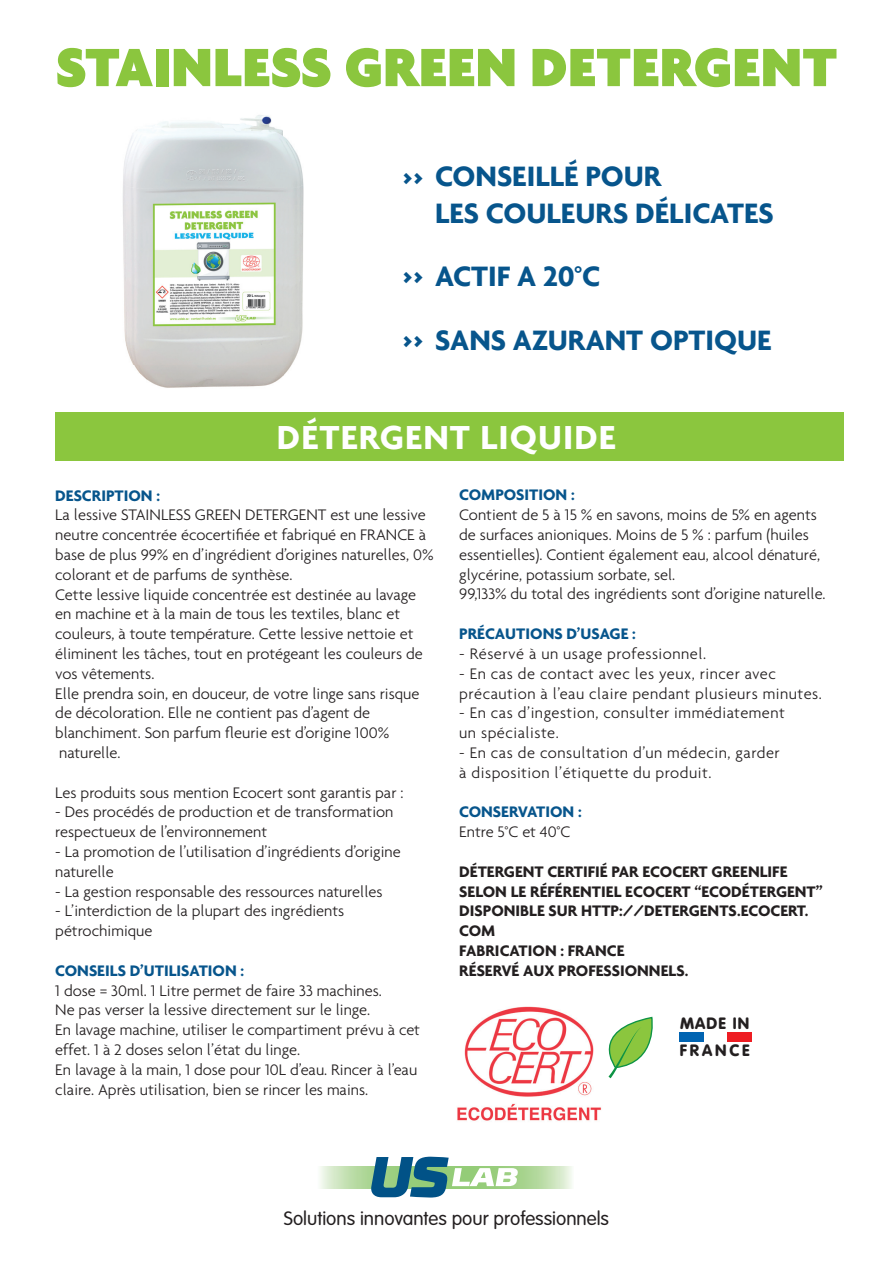
<style>
.page{position:relative;width:893px;height:1263px;background:#fff}
.page>*{position:absolute;margin:0;border:0;box-sizing:border-box;transform-origin:0 0}
.t1{font:900 58.35px "Agenda";color:#8bc63e}
.t2{font:700 36px "Agenda";letter-spacing:.03em;color:#fff}
.t3{font:700 30.3px/64.2px "Agenda";color:#07558c}
.t4{font:300 19.05px "VAG Rounded Std";color:#231f20}
.t5{font:300 16.5px/19.8px "Agenda";color:#231f20}
.t6{font:300 16.5px/19.8px "Agenda";letter-spacing:.03em;color:#231f20}
.t7{font:700 16.5px/19.8px "Agenda";color:#231f20}
.t8{font:700 16.5px "Agenda";color:#07558c}
.t9{font:900 16.2px/27.2px "VAG Rounded";letter-spacing:.18em;color:#231f20}
</style>
<div class="page">
<img style="left:123px;top:115px;width:181px;height:273px">
<div style="left:55px;top:412px;width:788px;height:49px;background:#8bc63e"></div>
<img style="left:457px;top:1006px;width:145px;height:115px">
<svg style="left:588px;top:1016px;width:65px;height:62px"></svg>
<svg style="left:320px;top:1166px;width:252px;height:22px;background:#c5e1b4"></svg>
<svg style="left:370px;top:1157px;width:148px;height:40px"></svg>
<div style="left:679px;top:1033px;width:25px;height:9px;background:#0164b2"></div>
<div style="left:727px;top:1033px;width:25px;height:9px;background:#ee1d23"></div>
<h1 class="t1" style="left:56px;top:31px;width:783px">STAINLESS GREEN DETERGENT</h1>
<h3 class="t3" style="left:402px;top:144px;width:261px">&gt;&gt; CONSEILLÉ POUR</h3>
<h3 class="t3" style="left:435px;top:180px;width:340px">LES COULEURS DÉLICATES</h3>
<h3 class="t3" style="left:402px;top:243px;width:371px">&gt;&gt; ACTIF A 20°C<br>&gt;&gt; SANS AZURANT OPTIQUE</h3>
<h2 class="t2" style="left:277px;top:415px;width:340px">DÉTERGENT LIQUIDE</h2>
<p class="t8" style="left:55px;top:485px;width:106px">DESCRIPTION :</p>
<p class="t5" style="left:55px;top:505px;width:380px">La lessive STAINLESS GREEN DETERGENT est une lessive neutre concentrée écocertifiée et fabriqué en FRANCE à base de plus 99% en d’ingrédient d’origines naturelles, 0% colorant et de parfums de synthèse.<br>Cette lessive liquide concentrée est destinée au lavage en machine et à la main de tous les textiles, blanc et couleurs, à toute température. Cette lessive nettoie et éliminent les tâches, tout en protégeant les couleurs de vos vêtements.<br>Elle prendra soin, en douceur, de votre linge sans risque de décoloration. Elle ne contient pas d’agent de blanchiment. Son parfum fleurie est d’origine 100% naturelle.</p>
<p class="t5" style="left:55px;top:782px;width:350px">Les produits sous mention Ecocert sont garantis par :</p>
<p class="t5" style="left:55px;top:802px;width:340px">- Des procédés de production et de transformation respectueux de l’environnement</p>
<p class="t5" style="left:55px;top:841px;width:347px">- La promotion de l’utilisation d’ingrédients d’origine naturelle</p>
<p class="t5" style="left:55px;top:881px;width:329px">- La gestion responsable des ressources naturelles</p>
<p class="t5" style="left:55px;top:901px;width:290px">- L’interdiction de la plupart des ingrédients pétrochimique</p>
<p class="t8" style="left:55px;top:960px;width:190px">CONSEILS D’UTILISATION :</p>
<p class="t5" style="left:55px;top:980px;width:366px">1 dose = 30ml. 1 Litre permet de faire 33 machines.<br>Ne pas verser la lessive directement sur le linge.<br>En lavage machine, utiliser le compartiment prévu à cet effet. 1 à 2 doses selon l’état du linge.<br>En lavage à la main, 1 dose pour 10L d’eau. Rincer à l’eau claire. Après utilisation, bien se rincer les mains.</p>
<p class="t8" style="left:459px;top:485px;width:117px">COMPOSITION :</p>
<p class="t5" style="left:459px;top:505px;width:368px">Contient de 5 à 15 % en savons, moins de 5% en agents de surfaces anioniques. Moins de 5 % : parfum (huiles essentielles). Contient également eau, alcool dénaturé, glycérine, potassium sorbate, sel.<br>99,133% du total des ingrédients sont d’origine naturelle.</p>
<p class="t8" style="left:459px;top:624px;width:178px">PRÉCAUTIONS D’USAGE :</p>
<p class="t6" style="left:459px;top:643px;width:248px">- Réservé à un usage professionnel.</p>
<p class="t6" style="left:459px;top:663px;width:364px">- En cas de contact avec les yeux, rincer avec précaution à l’eau claire pendant plusieurs minutes.</p>
<p class="t6" style="left:459px;top:703px;width:327px">- En cas d’ingestion, consulter immédiatement un spécialiste.</p>
<p class="t6" style="left:459px;top:742px;width:322px">- En cas de consultation d’un médecin, garder à disposition l’étiquette du produit.</p>
<p class="t8" style="left:459px;top:802px;width:124px">CONSERVATION :</p>
<p class="t5" style="left:459px;top:822px;width:113px">Entre 5°C et 40°C</p>
<p class="t7" style="left:459px;top:861px;width:365px">DÉTERGENT CERTIFIÉ PAR ECOCERT GREENLIFE<br>SELON LE RÉFÉRENTIEL ECOCERT “ECODÉTERGENT”<br>DISPONIBLE SUR HTTP://DETERGENTS.ECOCERT.<br>COM<br>FABRICATION : FRANCE<br>RÉSERVÉ AUX PROFESSIONNELS.</p>
<p class="t9" style="left:680px;top:1010px;width:71px">MADE IN<br>FRANCE</p>
<p class="t4" style="left:284px;top:1207px;width:327px">Solutions innovantes pour professionnels</p>
</div>
